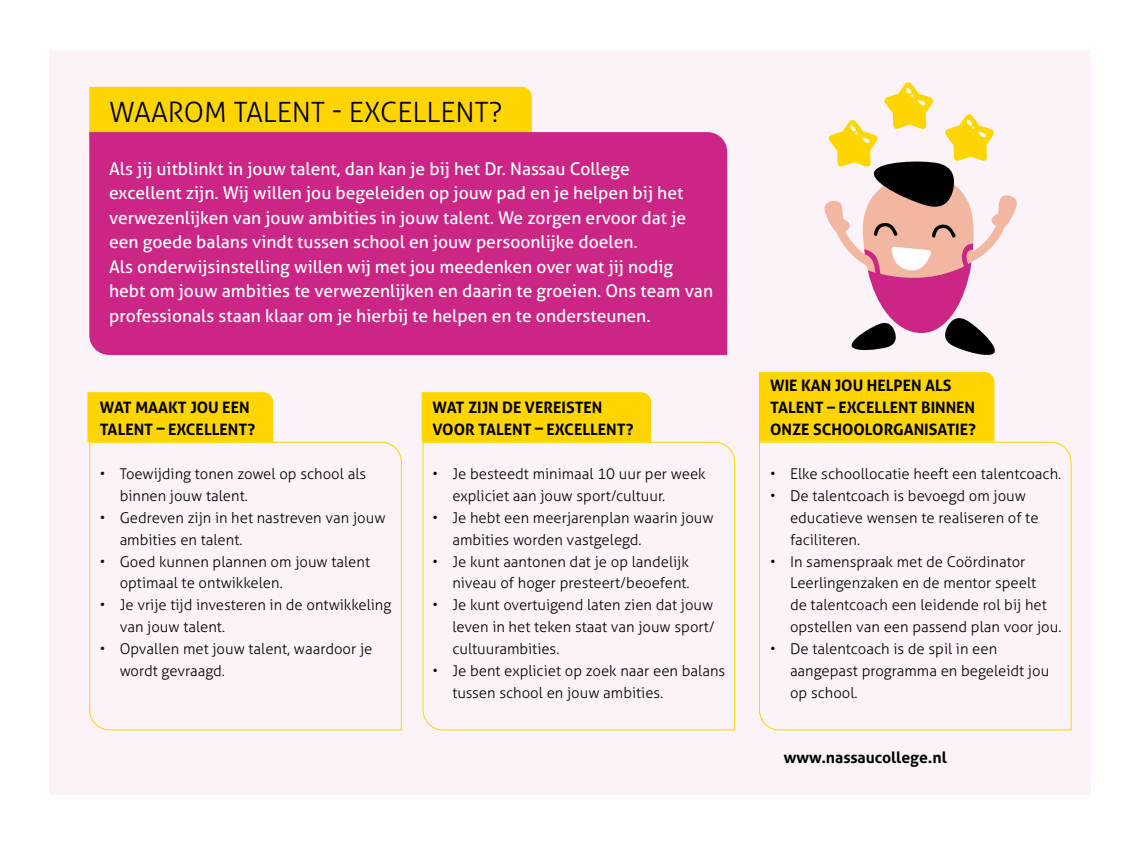
<style>
.page{position:relative;width:1141px;height:844px;background:#fff}
.page>*{position:absolute;margin:0;border:0;box-sizing:border-box;transform-origin:0 0}
.kopje{font:300 28px "Aller";color:#000}
.intro{font:17.5px/24.5px "Aller";color:#fff}
.kopje-2{font:700 15.75px "Aller";color:#000}
.Penta_bodytekst{font:700 15.75px "Aller";color:#000}
.opsomming{font:300 14.88px/21.9px "Aller";color:#000}
</style>
<div class="page">
<div style="left:50px;top:50px;width:1041px;height:744px;background:#fbf3f9"></div>
<div style="left:89px;top:87px;width:443px;height:45px;background:#ffd500"></div>
<div style="left:89px;top:132px;width:638px;height:223px;background:#cb2686"></div>
<div style="left:87px;top:392px;width:186px;height:49px;background:#ffd500"></div>
<div style="left:422px;top:392px;width:229px;height:49px;background:#ffd500"></div>
<div style="left:759px;top:372px;width:235px;height:69px;background:#ffd500"></div>
<svg style="left:89px;top:441px;width:313px;height:289px"></svg>
<svg style="left:422px;top:441px;width:314px;height:289px"></svg>
<svg style="left:759px;top:441px;width:313px;height:289px"></svg>
<svg style="left:824px;top:82px;width:193px;height:273px"></svg>
<p class="kopje" style="left:109px;top:95px;width:395px">WAAROM TALENT - EXCELLENT?</p>
<p class="intro" style="left:109px;top:156px;width:579px">Als jij uitblinkt in jouw talent, dan kan je bij het Dr. Nassau College excellent zijn. Wij willen jou begeleiden op jouw pad en je helpen bij het verwezenlijken van jouw ambities in jouw talent. We zorgen ervoor dat je een goede balans vindt tussen school en jouw persoonlijke doelen.</p>
<p class="intro" style="left:109px;top:254px;width:605px">Als onderwijsinstelling willen wij met jou meedenken over wat jij nodig hebt om jouw ambities te verwezenlijken en daarin te groeien. Ons team van professionals staan klaar om je hierbij te helpen en te ondersteunen.</p>
<p class="kopje-2" style="left:100px;top:398px;width:151px">WAT MAAKT JOU EEN</p>
<p class="kopje-2" style="left:100px;top:420px;width:157px">TALENT – EXCELLENT?</p>
<p class="opsomming" style="left:120px;top:462px;width:248px;text-indent:-20px">• Toewijding tonen zowel op school als binnen jouw talent.</p>
<p class="opsomming" style="left:120px;top:506px;width:267px;text-indent:-20px">• Gedreven zijn in het nastreven van jouw ambities en talent.</p>
<p class="opsomming" style="left:120px;top:550px;width:252px;text-indent:-20px">• Goed kunnen plannen om jouw talent optimaal te ontwikkelen.</p>
<p class="opsomming" style="left:120px;top:594px;width:273px;text-indent:-20px">• Je vrije tijd investeren in de ontwikkeling van jouw talent.</p>
<p class="opsomming" style="left:120px;top:637px;width:254px;text-indent:-20px">• Opvallen met jouw talent, waardoor je wordt gevraagd.</p>
<p class="kopje-2" style="left:433px;top:398px;width:171px">WAT ZIJN DE VEREISTEN</p>
<p class="kopje-2" style="left:433px;top:420px;width:202px">VOOR TALENT – EXCELLENT?</p>
<p class="opsomming" style="left:452px;top:462px;width:255px;text-indent:-20px">• Je besteedt minimaal 10 uur per week expliciet aan jouw sport/cultuur.</p>
<p class="opsomming" style="left:452px;top:506px;width:263px;text-indent:-20px">• Je hebt een meerjarenplan waarin jouw ambities worden vastgelegd.</p>
<p class="opsomming" style="left:433px;top:550px;width:259px;text-align:right">• Je kunt aantonen dat je op landelijk niveau of hoger presteert/beoefent.</p>
<p class="opsomming" style="left:452px;top:594px;width:264px;text-align:justify;text-indent:-20px">• Je kunt overtuigend laten zien dat jouw leven in het teken staat van jouw sport/ cultuurambities.</p>
<p class="opsomming" style="left:452px;top:659px;width:274px;text-indent:-20px">• Je bent expliciet op zoek naar een balans tussen school en jouw ambities.</p>
<p class="kopje-2" style="left:770px;top:376px;width:183px">WIE KAN JOU HELPEN ALS</p>
<p class="kopje-2" style="left:770px;top:398px;width:206px">TALENT – EXCELLENT BINNEN</p>
<p class="kopje-2" style="left:770px;top:420px;width:207px">ONZE SCHOOLORGANISATIE?</p>
<p class="opsomming" style="left:770px;top:462px;width:293px">• Elke schoollocatie heeft een talentcoach.</p>
<p class="opsomming" style="left:790px;top:484px;width:250px;text-indent:-20px">• De talentcoach is bevoegd om jouw educatieve wensen te realiseren of te faciliteren.</p>
<p class="opsomming" style="left:790px;top:550px;width:273px;text-indent:-20px">• In samenspraak met de Coördinator Leerlingenzaken en de mentor speelt<br>de talentcoach een leidende rol bij het opstellen van een passend plan voor jou.</p>
<p class="opsomming" style="left:790px;top:637px;width:261px;text-indent:-20px">• De talentcoach is de spil in een aangepast programma en begeleidt jou op school.</p>
<p class="Penta_bodytekst" style="left:784px;top:747px;width:164px">www.nassaucollege.nl</p>
</div>
